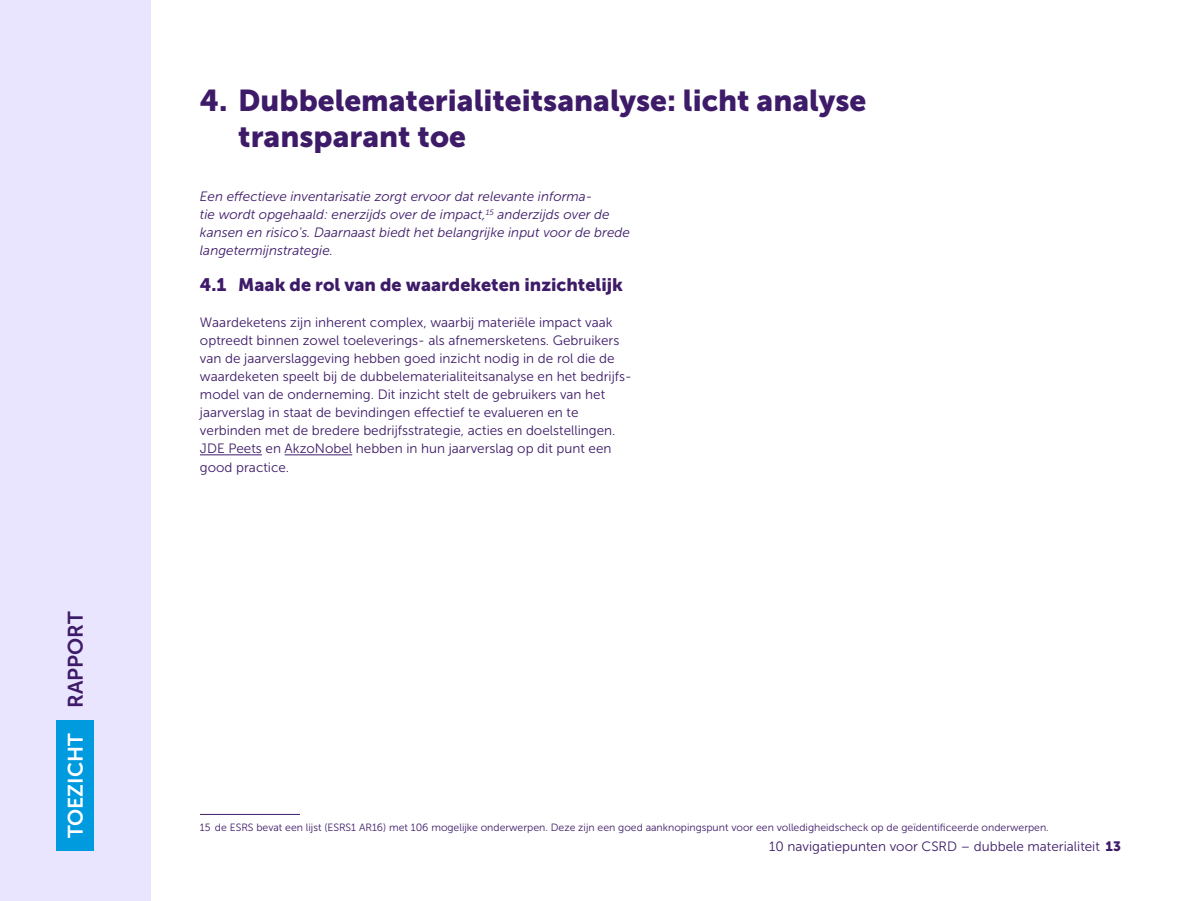
<style>
.page{position:relative;width:1200px;height:901px;background:#fff}
.page>*{position:absolute;margin:0;border:0;box-sizing:border-box;transform-origin:0 0}
.H1_Hoofdstukkop_NR{font:30px/36px "Museo Sans 900";color:#3e1b68}
.t1{font:21px "Museo Sans 700";color:#fff}
.H2_Paragraafkop_NR{font:18px "Museo Sans 900";color:#3e1b68}
.P_Platte_tekst{font:13.5px/18px "Museo Sans 300";color:#3e1b68}
.P_Intro{font:italic 13.5px/18px "Museo Sans 300";color:#3e1b68}
.Voetnote{font:10.5px "Museo Sans 300";color:#3e1b68}
.s1{color:#3e1b68}
.s2{font-family:"Museo Sans 900"}
</style>
<div class="page">
<div style="left:0;top:0;width:150px;height:900px;background:#e9e5ff"></div>
<div style="left:56px;top:720px;width:38px;height:130px;background:#009ade"></div>
<hr style="left:200px;top:813px;width:100px;height:1px;background:#3e1b68">
<hr style="left:200px;top:454px;width:62px;height:1px;background:#3e1b68">
<hr style="left:285px;top:454px;width:67px;height:1px;background:#3e1b68">
<h2 class="t1" style="left:64px;top:837px;width:228px;rotate:-90deg">TOEZICHT <span class="s1">RAPPORT</span></h2>
<h1 class="H1_Hoofdstukkop_NR" style="left:238px;top:82px;width:630px;text-indent:-38px">4. Dubbelematerialiteitsanalyse: licht analyse transparant toe</h1>
<p class="P_Intro" style="left:200px;top:187px;width:431px">Een effectieve inventarisatie zorgt ervoor dat relevante informa-<br>tie wordt opgehaald: enerzijds over de impact,<sup>15</sup> anderzijds over de kansen en risico's. Daarnaast biedt het belangrijke input voor de brede langetermijnstrategie.</p>
<h2 class="H2_Paragraafkop_NR" style="left:200px;top:274px;width:424px">4.1 Maak de rol van de waardeketen inzichtelijk</h2>
<p class="P_Platte_tekst" style="left:200px;top:313px;width:433px">Waardeketens zijn inherent complex, waarbij materiële impact vaak optreedt binnen zowel toeleverings- als afnemersketens. Gebruikers van de jaarverslaggeving hebben goed inzicht nodig in de rol die de waardeketen speelt bij de dubbelematerialiteitsanalyse en het bedrijfs&shy;model van de onderneming. Dit inzicht stelt de gebruikers van het jaarverslag in staat de bevindingen effectief te evalueren en te verbinden met de bredere bedrijfsstrategie, acties en doelstellingen.<br>JDE Peets en AkzoNobel hebben in hun jaarverslag op dit punt een good practice.</p>
<p class="Voetnote" style="left:200px;top:821px;width:850px">15 de ESRS bevat een lijst (ESRS1 AR16) met 106 mogelijke onderwerpen. Deze zijn een goed aanknopingspunt voor een volledigheidscheck op de geïdentificeerde onderwerpen.</p>
<p class="P_Platte_tekst" style="left:769px;top:836px;width:353px">10 navigatiepunten voor CSRD – dubbele materialiteit <span class="s2">13</span></p>
</div>
